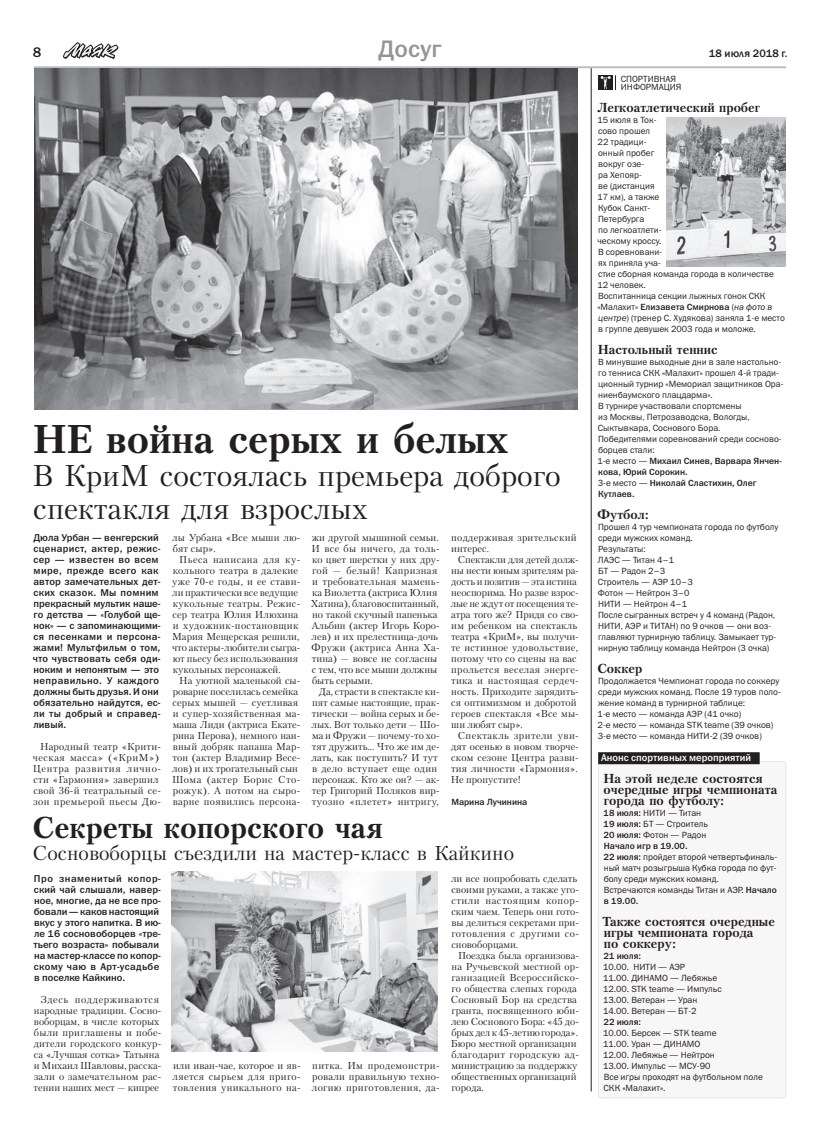
<style>
.page{position:relative;width:820px;height:1134px;background:#fff}
.page>*{position:absolute;margin:0;border:0;box-sizing:border-box;transform-origin:0 0}
.t1{font:700 40px "Petersburg C";color:#231f20}
.t2{font:30px/33px "Petersburg C";color:#231f20}
.t3{font:700 30px "Petersburg C";color:#231f20}
.t4{font:24px "Franklin Gothic Medium C";color:#939598}
.t5{font:20px "Petersburg C";color:#231f20}
.t6{font:14px "Franklin Gothic Medium C";color:#231f20}
.t7{font:700 13px/11px "Petersburg C";color:#231f20}
.t8{font:500 11px "Franklin Gothic";color:#231f20}
.t9{font:10px/11px "Petersburg C";color:#231f20}
.t10{font:10px/11px "Franklin Gothic Medium C";letter-spacing:.005em;color:#231f20}
.t11{font:10px/11px "Petersburg C";letter-spacing:.025em;color:#231f20}
.t12{font:10px "Franklin Gothic Medium C";color:#fff}
.t13{font:9px/11px "Franklin Gothic Book C";color:#231f20}
.t14{font:9px/11px "Franklin Gothic Medium C";color:#231f20}
.s1{font-family:"Franklin Gothic Book C"}
.s2{font-family:"Franklin Gothic Book C";font-style:italic}
.s3{font-style:italic}
.s4{font-family:"Franklin Gothic Medium C"}
</style>
<div class="page">
<hr style="left:34px;top:66px;width:751px;height:2px;background:#bcbdc0">
<svg style="left:63px;top:42px;width:55px;height:17px"></svg>
<div style="left:598px;top:761px;width:187px;height:337px;background:#f7f7f8;border-radius:3px"></div>
<div style="left:598px;top:761px;width:187px;height:337px;border:1px solid #e6e7e9;border-radius:3px"></div>
<img style="left:34px;top:68px;width:542px;height:341px">
<img style="left:171px;top:871px;width:266px;height:181px">
<div style="left:598px;top:75px;width:14px;height:15px;background:#231f20"></div>
<svg style="left:600px;top:75px;width:13px;height:15px"></svg>
<img style="left:666px;top:117px;width:119px;height:149px">
<div style="left:598px;top:752px;width:161px;height:12px;background:#231f20"></div>
<hr style="left:590px;top:68px;width:1px;height:1023px;background:#231f20">
<h3 class="t6" style="left:33px;top:47px;width:10px">8</h3>
<h3 class="t4" style="left:378px;top:40px;width:65px">Досуг</h3>
<p class="t8" style="left:708px;top:47px;width:80px">18 июля 2018 г.</p>
<h1 class="t1" style="left:33px;top:422px;width:477px">НЕ война серых и белых</h1>
<h2 class="t2" style="left:32px;top:461px;width:530px">В КриМ состоялась премьера доброго спектакля для взрослых</h2>
<p class="t10" style="left:33px;top:533px;width:129px">Дюла Урбан — венгерский сценарист, актер, режис&shy;сер — известен во всем мире, прежде всего как автор замечательных дет&shy;ских сказок. Мы помним прекрасный мультик наше&shy;го детства — «Голубой ще&shy;нок» — с запоминающими&shy;ся песенками и персона&shy;жами! Мультфильм о том, что чувствовать себя оди&shy;ноким и непонятым — это неправильно. У каждого должны быть друзья. И они обязательно найдутся, ес&shy;ли ты добрый и справед&shy;ливый.</p>
<p class="t11" style="left:33px;top:742px;width:130px;text-indent:7px">Народный театр «Крити&shy;ческая масса» («КриМ»)<br>Центра развития лично&shy;сти «Гармония» завершил свой 36-й театральный се&shy;зон премьерой пьесы Дю-</p>
<p class="t9" style="left:172px;top:533px;width:129px">лы Урбана «Все мыши лю&shy;бят сыр».</p>
<p class="t9" style="left:172px;top:555px;width:130px;text-indent:7px">Пьеса написана для ку&shy;кольного театра в далекие уже 70-е годы, и ее стави&shy;ли практически все ведущие кукольные театры. Режис&shy;сер театра Юлия Илюхина и художник-постановщик<br>Мария Мещерская решили, что актеры-любители сыгра&shy;ют пьесу без использования кукольных персонажей.</p>
<p class="t9" style="left:172px;top:676px;width:130px;text-indent:7px">На уютной маленькой сы&shy;роварне поселилась семейка серых мышей — суетливая и супер-хозяйственная ма&shy;маша Лиди (актриса Екате&shy;рина Перова), немного наи&shy;вный добряк папаша Мар&shy;тон (актер Владимир Весе&shy;лов) и их трогательный сын<br>Шома (актер Борис Сто&shy;рожук). А потом на сыро&shy;варне появились персона-</p>
<p class="t9" style="left:311px;top:533px;width:130px">жи другой мышиной семьи.<br>И все бы ничего, да толь&shy;ко цвет шерстки у них дру&shy;гой — белый! Капризная и требовательная мамень&shy;ка Виолетта (актриса Юлия<br>Хатина), благовоспитанный, но такой скучный папенька<br>Альбин (актер Игорь Коро&shy;лев) и их прелестница-дочь<br>Фружи (актриса Анна Ха&shy;тина) — вовсе не согласны с тем, что все мыши должны быть серыми.</p>
<p class="t9" style="left:311px;top:687px;width:129px;text-indent:7px">Да, страсти в спектакле ки&shy;пят самые настоящие, прак&shy;тически — война серых и бе&shy;лых. Вот только дети — Шо&shy;ма и Фружи — почему-то хо&shy;тят дружить… Что же им де&shy;лать, как поступить? И тут в дело вступает еще один персонаж. Кто же он? — ак&shy;тер Григорий Поляков вир&shy;туозно «плетет» интригу,</p>
<p class="t11" style="left:451px;top:533px;width:127px">поддерживая зрительский интерес.</p>
<p class="t9" style="left:450px;top:555px;width:129px;text-indent:7px">Спектакли для детей долж&shy;ны нести юным зрителям ра&shy;дость и позитив — эта истина неоспорима. Но разве взрос&shy;лые не ждут от посещения те&shy;атра того же? Придя со сво&shy;им ребенком на спектакль театра «КриМ», вы получи&shy;те истинное удовольствие, потому что со сцены на вас прольется веселая энерге&shy;тика и настоящая сердеч&shy;ность. Приходите зарядить&shy;ся оптимизмом и добротой героев спектакля «Все мы&shy;ши любят сыр».</p>
<p class="t9" style="left:450px;top:731px;width:130px;text-align:justify;text-indent:7px">Спектакль зрители уви&shy;дят осенью в новом творче&shy;ском сезоне Центра разви&shy;тия личности «Гармония».<br>Не пропустите!</p>
<p class="t14" style="left:451px;top:797px;width:77px">Марина Лучинина</p>
<h2 class="t3" style="left:32px;top:815px;width:351px">Секреты копорского чая</h2>
<h3 class="t5" style="left:33px;top:844px;width:483px">Сосновоборцы съездили на мастер-класс в Кайкино</h3>
<p class="t10" style="left:33px;top:874px;width:129px">Про знаменитый копор&shy;ский чай слышали, навер&shy;ное, многие, да не все про&shy;бовали — каков настоящий вкус у этого напитка. В ию&shy;ле 16 сосновоборцев «тре&shy;тьего возраста» побывали на мастер-классе по копор&shy;скому чаю в Арт-усадьбе в поселке Кайкино.</p>
<p class="t9" style="left:34px;top:995px;width:129px;text-align:center">Здесь поддерживаются народные традиции. Сосно&shy;воборцам, в числе которых были приглашены и побе&shy;дители городского конкур&shy;са «Лучшая сотка» Татьяна и Михаил Шавловы, расска&shy;зали о замечательном рас&shy;тении наших мест — кипрее</p>
<p class="t9" style="left:451px;top:874px;width:129px">ли все попробовать сделать своими руками, а также уго&shy;стили настоящим копор&shy;ским чаем. Теперь они гото&shy;вы делиться секретами при&shy;готовления с другими со&shy;сновоборцами.</p>
<p class="t9" style="left:450px;top:951px;width:129px;text-indent:7px">Поездка была организова&shy;на Ручьевской местной ор&shy;ганизацией Всероссийско&shy;го общества слепых города<br>Сосновый Бор на средства гранта, посвященного юби&shy;лею Соснового Бора: «45 до&shy;брых дел к 45-летию города».<br>Бюро местной организации благодарит городскую ад&shy;министрацию за поддержку общественных организаций города.</p>
<p class="t9" style="left:172px;top:1061px;width:129px;text-align:justify">или иван-чае, которое и яв&shy;ляется сырьем для приго&shy;товления уникального на-</p>
<p class="t9" style="left:312px;top:1061px;width:129px;text-align:justify">питка. Им продемонстри&shy;ровали правильную техно&shy;логию приготовления, да-</p>
<p class="t13" style="left:620px;top:75px;width:62px;line-height:8.4px">СПОРТИВНАЯ<br>ИНФОРМАЦИЯ</p>
<h3 class="t7" style="left:597px;top:103px;width:164px">Легкоатлетический пробег</h3>
<p class="t13" style="left:597px;top:115px;width:178px">15 июля в Ток-<br>сово прошел<br>22 традици-<br>онный пробег<br>вокруг озе-<br>ра Хепояр-<br>ве (дистанция<br>17 км), а также<br>Кубок Санкт-<br>Петербурга<br>по легкоатлети-<br>ческому кроссу.<br>В соревновани-<br>ях приняла уча-<br>стие сборная команда города в количестве<br>12 человек.<br>Воспитанница секции лыжных гонок СКК</p>
<p class="t14" style="left:597px;top:302px;width:176px"><span class="s1">«Малахит»</span> Елизавета Смирнова <span class="s1">(</span><span class="s2">на фото в</span></p>
<p class="t13" style="left:598px;top:313px;width:188px"><span class="s3">центре</span>) (тренер С. Худякова) заняла 1-е место в группе девушек 2003 года и моложе.</p>
<h3 class="t7" style="left:597px;top:345px;width:121px">Настольный теннис</h3>
<p class="t13" style="left:597px;top:357px;width:187px">В минувшие выходные дни в зале настольно&shy;го тенниса СКК «Малахит» прошел 4-й тради&shy;ционный турнир «Мемориал защитников Ора&shy;ниенбаумского плацдарма».<br>В турнире участвовали спортсмены<br>из Москвы, Петрозаводска, Вологды, Сыктывкара, Соснового Бора.<br>Победителями соревнований среди сосново&shy;борцев стали:</p>
<p class="t14" style="left:597px;top:456px;width:186px"><span class="s1">1-е место —</span> Михаил Синев, Варвара Янчен&shy;кова, Юрий Сорокин.<br><span class="s1">3-е место —</span> Николай Сластихин, Олег<br>Кутлаев.</p>
<h3 class="t7" style="left:597px;top:510px;width:53px">Футбол:</h3>
<p class="t13" style="left:597px;top:522px;width:182px">Прошел 4 тур чемпионата города по футболу среди мужских команд.<br>Результаты:<br>ЛАЭС — Титан 4–1<br>БТ — Радон 2–3<br>Строитель — АЭР 10–3<br>Фотон — Нейтрон 3–0<br>НИТИ — Нейтрон 4–1<br>После сыгранных встреч у 4 команд (Радон,<br>НИТИ, АЭР и ТИТАН) по 9 очков — они воз&shy;главляют турнирную таблицу. Замыкает тур&shy;нирную таблицу команда Нейтрон (3 очка)</p>
<h3 class="t7" style="left:597px;top:664px;width:46px">Соккер</h3>
<p class="t13" style="left:597px;top:676px;width:185px">Продолжается Чемпионат города по соккеру среди мужских команд. После 19 туров поло&shy;жение команд в турнирной таблице:<br>1-е место — команда АЭР (41 очко)<br>2-е место — команда STK teame (39 очков)<br>3-е место — команда НИТИ-2 (39 очков)</p>
<p class="t12" style="left:600px;top:754px;width:152px">Анонс спортивных мероприятий</p>
<h3 class="t7" style="left:603px;top:774px;width:175px">На этой неделе состоятся очередные игры чемпионата города по футболу:</h3>
<p class="t13" style="left:603px;top:808px;width:106px"><span class="s4">18 июля:</span> НИТИ — Титан<br><span class="s4">19 июля:</span> БТ — Строитель<br><span class="s4">20 июля:</span> Фотон — Радон</p>
<p class="t14" style="left:603px;top:841px;width:85px">Начало игр в 19.00.</p>
<p class="t13" style="left:603px;top:852px;width:175px"><span class="s4">22 июля:</span> пройдет второй четвертьфиналь&shy;ный матч розыгрыша Кубка города по фут&shy;болу среди мужских команд.<br>Встречаются команды Титан и АЭР. <span class="s4">Начало</span></p>
<p class="t14" style="left:603px;top:896px;width:36px">в 19.00.</p>
<h3 class="t7" style="left:602px;top:917px;width:174px">Также состоятся очередные игры чемпионата города<br>по соккеру:</h3>
<p class="t14" style="left:603px;top:951px;width:39px">21 июля:</p>
<p class="t13" style="left:602px;top:962px;width:120px">10.00. НИТИ — АЭР<br>11.00. ДИНАМО — Лебяжье<br>12.00. STK teame — Импульс<br>13.00. Ветеран — Уран<br>14.00. Ветеран — БТ-2</p>
<p class="t14" style="left:603px;top:1017px;width:39px">22 июля:</p>
<p class="t13" style="left:602px;top:1028px;width:161px">10.00. Берсек — STK teame<br>11.00. Уран — ДИНАМО<br>12.00. Лебяжье — Нейтрон<br>13.00. Импульс — МСУ-90<br>Все игры проходят на футбольном поле<br>СКК «Малахит».</p>
</div>
